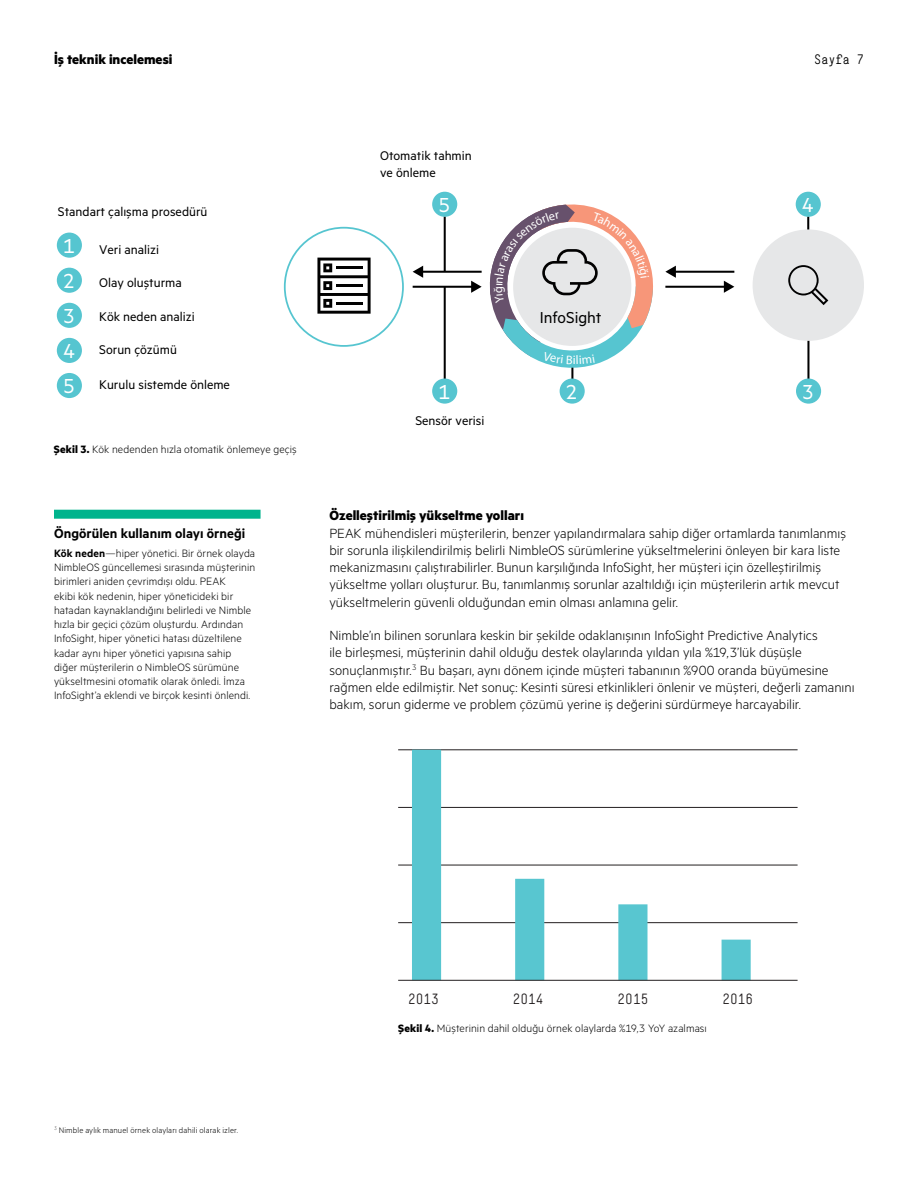
<style>
.page{position:relative;width:918px;height:1188px;background:#fff}
.page>*{position:absolute;margin:0;border:0;box-sizing:border-box;transform-origin:0 0}
.t1{font:22.8px "Metric HPE";color:#fff}
.t2{font:17.85px "Metric HPE";color:#000}
.t3{font:300 15px/17.2px "Metric HPE";color:#000}
.t4{font:700 15px "Metric HPE";color:#000}
.t5{font:600 15px "Metric HPE";letter-spacing:.005em;color:#000}
.t6{font:14.55px "Simple Pro";color:#231f20}
.t7{font:14.25px/17.1px "Metric HPE";color:#000}
.t8{font:13.5px "Simple Pro";color:#000}
.t9{font:12.45px "Myriad Pro";color:#fff}
.t10{font:300 12px/14.2px "Metric HPE";letter-spacing:.005em;color:#000}
.t11{font:300 9px "Metric HPE";letter-spacing:.015em;color:#000}
.s1{font-size:22.8px;color:#fff}
.s2{font-weight:700}
.s3{font-weight:600}
</style>
<div class="page">
<hr style="left:398px;top:922px;width:400px;height:1px;background:#231f20">
<hr style="left:398px;top:865px;width:400px;height:1px;background:#231f20">
<hr style="left:398px;top:807px;width:400px;height:1px;background:#231f20">
<hr style="left:398px;top:750px;width:400px;height:1px;background:#231f20">
<div style="left:412px;top:750px;width:29px;height:230px;background:#58c6d0"></div>
<div style="left:515px;top:879px;width:29px;height:101px;background:#58c6d0"></div>
<div style="left:618px;top:904px;width:30px;height:76px;background:#58c6d0"></div>
<div style="left:722px;top:940px;width:29px;height:40px;background:#58c6d0"></div>
<hr style="left:398px;top:980px;width:400px;height:1px;background:#231f20">
<hr style="left:444px;top:287px;width:2px;height:93px;background:#000">
<hr style="left:807px;top:287px;width:2px;height:93px;background:#000">
<div style="left:560px;top:379px;width:25px;height:25px;background:#56c5d0;border-radius:50%"></div>
<div style="left:796px;top:379px;width:25px;height:25px;background:#56c5d0;border-radius:50%"></div>
<div style="left:432px;top:192px;width:25px;height:25px;background:#56c5d0;border-radius:50%"></div>
<hr style="left:444px;top:217px;width:2px;height:54px;background:#000">
<div style="left:796px;top:192px;width:25px;height:25px;background:#56c5d0;border-radius:50%"></div>
<hr style="left:807px;top:217px;width:2px;height:54px;background:#000">
<div style="left:432px;top:379px;width:25px;height:25px;background:#56c5d0;border-radius:50%"></div>
<hr style="left:421px;top:271px;width:61px;height:2px;background:#000">
<svg style="left:413px;top:266px;width:10px;height:12px"></svg>
<hr style="left:674px;top:271px;width:60px;height:2px;background:#000">
<hr style="left:413px;top:286px;width:60px;height:2px;background:#000">
<hr style="left:665px;top:286px;width:61px;height:2px;background:#000">
<svg style="left:724px;top:281px;width:10px;height:12px"></svg>
<div style="left:284px;top:227px;width:120px;height:120px;border:2px solid #56c5d0;border-radius:50%"></div>
<div style="left:57px;top:233px;width:25px;height:25px;background:#56c5d0;border-radius:50%"></div>
<div style="left:57px;top:268px;width:25px;height:25px;background:#56c5d0;border-radius:50%"></div>
<div style="left:57px;top:303px;width:25px;height:25px;background:#56c5d0;border-radius:50%"></div>
<div style="left:57px;top:338px;width:25px;height:25px;background:#56c5d0;border-radius:50%"></div>
<div style="left:57px;top:373px;width:25px;height:25px;background:#56c5d0;border-radius:50%"></div>
<div style="left:753px;top:229px;width:111px;height:112px;background:#e6e7e8;border-radius:50%"></div>
<svg style="left:788px;top:265px;width:40px;height:40px"></svg>
<svg style="left:317px;top:258px;width:54px;height:56px"></svg>
<hr style="left:337px;top:302px;width:26px;height:3px;background:#010101">
<div style="left:54px;top:510px;width:207px;height:9px;background:#00b48d"></div>
<svg style="left:471px;top:204px;width:205px;height:175px"></svg>
<p class="t4" style="left:54px;top:50px;width:120px">İş teknik incelemesi</p>
<p class="t8" style="left:814px;top:52px;width:51px">Sayfa 7</p>
<p class="t7" style="left:58px;top:203px;width:151px">Standart çalışma prosedürü</p>
<p class="t7" style="left:63px;top:240px;width:98px"><span class="s1">1</span> Veri analizi</p>
<p class="t7" style="left:63px;top:274px;width:120px"><span class="s1">2</span> Olay oluşturma</p>
<p class="t7" style="left:63px;top:307px;width:133px"><span class="s1">3</span> Kök neden analizi</p>
<p class="t7" style="left:63px;top:341px;width:115px"><span class="s1">4</span> Sorun çözümü</p>
<p class="t7" style="left:63px;top:376px;width:168px"><span class="s1">5</span> Kurulu sistemde önleme</p>
<p class="t10" style="left:54px;top:442px;width:244px"><span class="s2">Şekil 3.</span> Kök nedenden hızla otomatik önlemeye geçiş</p>
<p class="t5" style="left:54px;top:525px;width:193px">Öngörülen kullanım olayı örneği</p>
<p class="t10" style="left:54px;top:546px;width:203px"><span class="s3">Kök neden</span>—hiper yönetici. Bir örnek olayda NimbleOS güncellemesi sırasında müşterinin birimleri aniden çevrimdışı oldu. PEAK<br>ekibi kök nedenin, hiper yöneticideki bir hatadan kaynaklandığını belirledi ve Nimble hızla bir geçici çözüm oluşturdu. Ardından InfoSight, hiper yönetici hatası düzeltilene kadar aynı hiper yönetici yapısına sahip diğer müşterilerin o NimbleOS sürümüne yükseltmesini otomatik olarak önledi. İmza InfoSight’a eklendi ve birçok kesinti önlendi.</p>
<p class="t7" style="left:380px;top:147px;width:93px">Otomatik tahmin ve önleme</p>
<h1 class="t1" style="left:438px;top:191px;width:13px">5</h1>
<h1 class="t1" style="left:802px;top:191px;width:13px">4</h1>
<h1 class="t1" style="left:438px;top:378px;width:13px">1</h1>
<p class="t7" style="left:415px;top:412px;width:71px">Sensör verisi</p>
<p class="t2" style="left:540px;top:307px;width:63px">InfoSight</p>
<p class="t9" style="left:573px;top:352px;width:5px">i</p>
<h1 class="t1" style="left:566px;top:378px;width:13px">2</h1>
<h1 class="t1" style="left:802px;top:378px;width:13px">3</h1>
<p class="t4" style="left:329px;top:507px;width:196px">Özelleştirilmiş yükseltme yolları</p>
<p class="t3" style="left:329px;top:524px;width:518px">PEAK mühendisleri müşterilerin, benzer yapılandırmalara sahip diğer ortamlarda tanımlanmış bir sorunla ilişkilendirilmiş belirli NimbleOS sürümlerine yükseltmelerini önleyen bir kara liste mekanizmasını çalıştırabilirler. Bunun karşılığında InfoSight, her müşteri için özelleştirilmiş yükseltme yolları oluşturur. Bu, tanımlanmış sorunlar azaltıldığı için müşterilerin artık mevcut yükseltmelerin güvenli olduğundan emin olması anlamına gelir.</p>
<p class="t3" style="left:329px;top:626px;width:527px">Nimble’ın bilinen sorunlara keskin bir şekilde odaklanışının InfoSight Predictive Analytics<br>ile birleşmesi, müşterinin dahil olduğu destek olaylarında yıldan yıla %19,3’lük düşüşle sonuçlanmıştır.<sup>3</sup> Bu başarı, aynı dönem içinde müşteri tabanının %900 oranda büyümesine rağmen elde edilmiştir. Net sonuç: Kesinti süresi etkinlikleri önlenir ve müşteri, değerli zamanını bakım, sorun giderme ve problem çözümü yerine iş değerini sürdürmeye harcayabilir.</p>
<p class="t11" style="left:54px;top:1125px;width:185px"><sup>3</sup> Nimble aylık manuel örnek olayları dahili olarak izler.</p>
<p class="t6" style="left:408px;top:991px;width:32px">2013</p>
<p class="t6" style="left:513px;top:991px;width:32px">2014</p>
<p class="t6" style="left:618px;top:991px;width:32px">2015</p>
<p class="t6" style="left:722px;top:991px;width:32px">2016</p>
<p class="t10" style="left:398px;top:1020px;width:310px"><span class="s2">Şekil 4.</span> Müşterinin dahil olduğu örnek olaylarda %19,3 YoY azalması</p>
</div>
